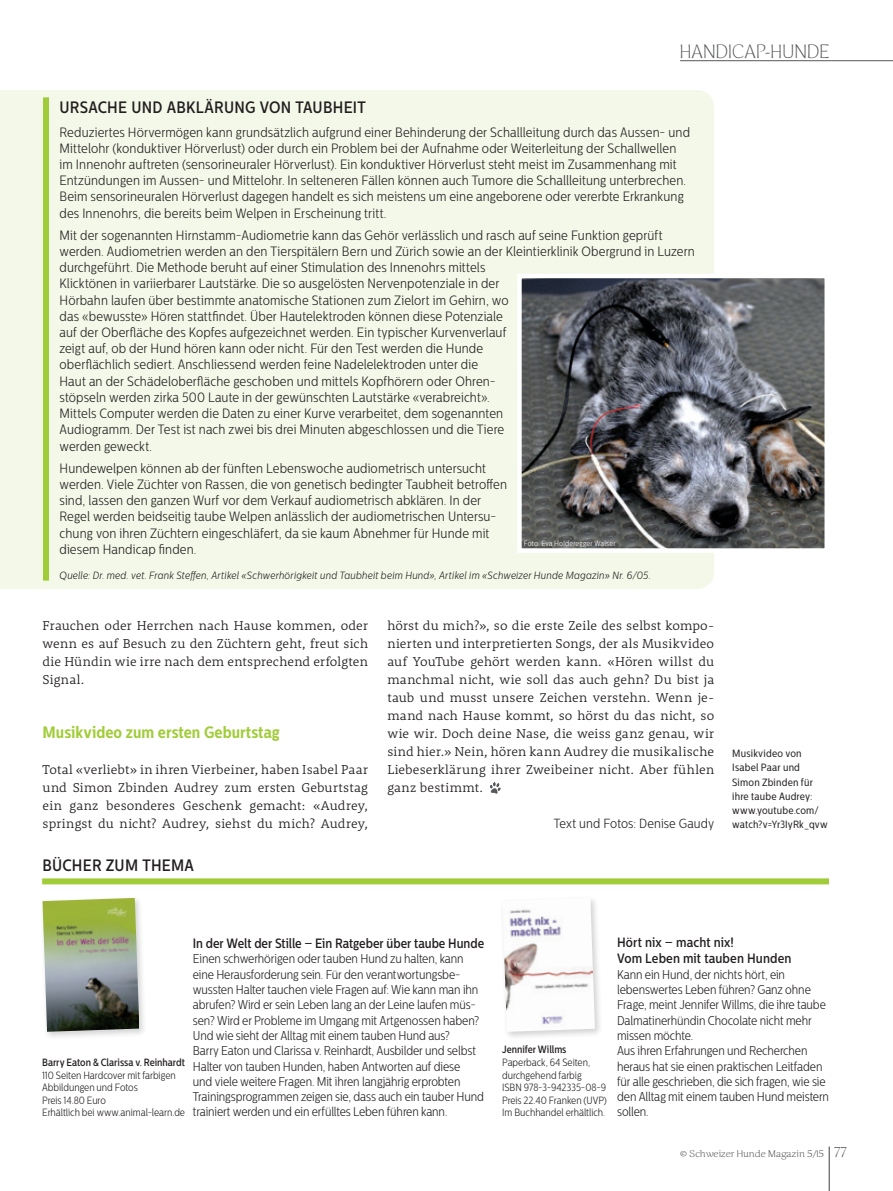
<style>
.page{position:relative;width:893px;height:1191px;background:#fff}
.page>*{position:absolute;margin:0;border:0;box-sizing:border-box;transform-origin:0 0}
.t1{font:200 18px "Caturrita";letter-spacing:.025em;color:#57585a}
.t2{font:500 16.5px "Centrale Sans Cnd";letter-spacing:.015em;color:#231f20}
.t3{font:700 16.5px "Centrale Sans Cnd";color:#a1cc3a}
.t4{font:300 13.5px/16.2px "Centrale Sans Cnd";letter-spacing:.01em;color:#231f20}
.t5{font:500 13.5px/16.2px "Centrale Sans Cnd";color:#231f20}
.t6{font:300 13.2px/18px "Rooney Pro";letter-spacing:.01em;color:#231f20;text-align:justify}
.t7{font:300 13.2px "Centrale Sans Cnd";letter-spacing:.005em;color:#231f20}
.t8{font:300 12.75px/15.3px "Centrale Sans Cnd";letter-spacing:-.01em;color:#231f20}
.t9{font:300 10.5px/12.6px "Centrale Sans Cnd";letter-spacing:-.005em;color:#231f20}
.t10{font:italic 300 10.5px "Centrale Sans Cnd";letter-spacing:.015em;color:#231f20}
.t11{font:10.5px/14.2px "Centrale Sans Cnd";letter-spacing:.015em;color:#231f20}
.t12{font:500 10.5px "Centrale Sans Cnd";letter-spacing:-.005em;color:#231f20}
.t13{font:200 9px "Caturrita";letter-spacing:.01em;color:#3e3e3f;scale:1.1 1}
.t14{font:300 7.5px "Centrale Sans Cnd";letter-spacing:.02em;color:#fff}
.s1{font-size:13.5px}
</style>
<div class="page">
<div style="left:490px;top:782px;width:12px;height:12px;background:#231f20;opacity:.15"></div>
<div style="left:42px;top:878px;width:787px;height:6px;background:#a1cc3a"></div>
<div style="left:499px;top:894px;width:104px;height:145px;background:#231f20;opacity:.2"></div>
<img style="left:502px;top:898px;width:93px;height:133px">
<div style="left:39px;top:894px;width:108px;height:145px;background:#231f20;opacity:.2"></div>
<img style="left:43px;top:898px;width:96px;height:133px">
<div style="left:0;top:90px;width:714px;height:499px;background:#f3f8e8"></div>
<img style="left:522px;top:279px;width:302px;height:269px">
<div style="left:517px;top:274px;width:312px;height:279px;border:4px solid #fff"></div>
<div style="left:43px;top:97px;width:6px;height:483px;background:#a1cc3a"></div>
<hr style="left:680px;top:60px;width:213px;height:1px;background:#57585a">
<hr style="left:829px;top:1146px;width:1px;height:45px;background:#3e3e3f">
<h1 class="t1" style="left:680px;top:41px;width:151px">HANDICAP-HUNDE</h1>
<p class="t2" style="left:60px;top:97px;width:308px">URSACHE UND ABKLÄRUNG VON TAUBHEIT</p>
<p class="t4" style="left:60px;top:124px;width:632px">Reduziertes Hörvermögen kann grundsätzlich aufgrund einer Behinderung der Schallleitung durch das Aussen- und Mittelohr (konduktiver Hörverlust) oder durch ein Problem bei der Aufnahme oder Weiterleitung der Schallwellen im Innenohr auftreten (sensorineuraler Hörverlust). Ein konduktiver Hörverlust steht meist im Zusammenhang mit Entzündungen im Aussen- und Mittelohr. In selteneren Fällen können auch Tumore die Schallleitung unterbrechen.<br>Beim sensorineuralen Hörverlust dagegen handelt es sich meistens um eine angeborene oder vererbte Erkrankung des Innenohrs, die bereits beim Welpen in Erscheinung tritt.</p>
<p class="t4" style="left:60px;top:227px;width:637px">Mit der sogenannten Hirnstamm-Audiometrie kann das Gehör verlässlich und rasch auf seine Funktion geprüft werden. Audiometrien werden an den Tierspitälern Bern und Zürich sowie an der Kleintierklinik Obergrund in Luzern durchgeführt. Die Methode beruht auf einer Stimulation des Innenohrs mittels<br>Klicktönen in variierbarer Lautstärke. Die so ausgelösten Nervenpotenziale in der<br>Hörbahn laufen über bestimmte anatomische Stationen zum Zielort im Gehirn, wo<br>das «bewusste» Hören stattfindet. Über Hautelektroden können diese Potenziale<br>auf der Oberfläche des Kopfes aufgezeichnet werden. Ein typischer Kurvenverlauf<br>zeigt auf, ob der Hund hören kann oder nicht. Für den Test werden die Hunde<br>oberflächlich sediert. Anschliessend werden feine Nadelelektroden unter die<br>Haut an der Schädeloberfläche geschoben und mittels Kopfhörern oder Ohren-<br>stöpseln werden zirka 500 Laute in der gewünschten Lautstärke «verabreicht».<br>Mittels Computer werden die Daten zu einer Kurve verarbeitet, dem sogenannten<br>Audiogramm. Der Test ist nach zwei bis drei Minuten abgeschlossen und die Tiere<br>werden geweckt.</p>
<p class="t4" style="left:60px;top:460px;width:449px">Hundewelpen können ab der fünften Lebenswoche audiometrisch untersucht werden. Viele Züchter von Rassen, die von genetisch bedingter Taubheit betroffen sind, lassen den ganzen Wurf vor dem Verkauf audiometrisch abklären. In der Regel werden beidseitig taube Welpen anlässlich der audiometrischen Untersu&shy;chung von ihren Züchtern eingeschläfert, da sie kaum Abnehmer für Hunde mit diesem Handicap finden.</p>
<p class="t10" style="left:60px;top:569px;width:593px">Quelle: Dr. med. vet. Frank Steffen, Artikel «Schwerhörigkeit und Taubheit beim Hund», Artikel im «Schweizer Hunde Magazin» Nr. 6/05.</p>
<p class="t14" style="left:524px;top:539px;width:93px">Foto: Eva Holderegger Walser</p>
<p class="t6" style="left:43px;top:616px;width:327px">Frauchen oder Herrchen nach Hause kommen, oder wenn es auf Besuch zu den Züchtern geht, freut sich die Hündin wie irre nach dem entsprechend erfolgten Signal.</p>
<p class="t3" style="left:43px;top:722px;width:239px">Musikvideo zum ersten Geburtstag</p>
<p class="t6" style="left:43px;top:760px;width:327px">Total «verliebt» in ihren Vierbeiner, haben Isabel Paar und Simon Zbinden Audrey zum ersten Geburtstag ein ganz besonderes Geschenk gemacht: «Audrey, springst du nicht? Audrey, siehst du mich? Audrey,</p>
<p class="t2" style="left:42px;top:856px;width:153px">BÜCHER ZUM THEMA</p>
<p class="t6" style="left:387px;top:616px;width:328px">hörst du mich?», so die erste Zeile des selbst kompo&shy;nierten und interpretierten Songs, der als Musikvideo auf YouTube gehört werden kann. «Hören willst du manchmal nicht, wie soll das auch gehn? Du bist ja taub und musst unsere Zeichen verstehn. Wenn je&shy;mand nach Hause kommt, so hörst du das nicht, so wie wir. Doch deine Nase, die weiss ganz genau, wir sind hier.» Nein, hören kann Audrey die musikalische Liebeserklärung ihrer Zweibeiner nicht. Aber fühlen ganz bestimmt.</p>
<p class="t7" style="left:554px;top:816px;width:162px">Text und Fotos: Denise Gaudy</p>
<p class="t11" style="left:732px;top:746px;width:97px">Musikvideo von<br>Isabel Paar und<br>Simon Zbinden für ihre taube Audrey: www.youtube.com/ watch?v=Yr3IyRk_qvw</p>
<p class="t12" style="left:42px;top:1056px;width:144px">Barry Eaton &amp; Clarissa v. Reinhardt</p>
<p class="t9" style="left:42px;top:1068px;width:144px">110 Seiten Hardcover mit farbigen<br>Abbildungen und Fotos<br>Preis 14.80 Euro<br>Erhältlich bei www.animal-learn.de</p>
<p class="t5" style="left:193px;top:935px;width:293px">In der Welt der Stille – Ein Ratgeber über taube Hunde</p>
<p class="t8" style="left:193px;top:951px;width:293px">Einen schwerhörigen oder tauben Hund zu halten, kann eine Herausforderung sein. Für den verantwortungsbe&shy;wussten Halter tauchen viele Fragen auf: Wie kann man ihn abrufen? Wird er sein Leben lang an der Leine laufen müs&shy;sen? Wird er Probleme im Umgang mit Artgenossen haben?<br>Und wie sieht der Alltag mit einem tauben Hund aus?<br>Barry Eaton und Clarissa v. Reinhardt, Ausbilder und selbst Halter von tauben Hunden, haben Antworten auf diese<br>und viele weitere Fragen. Mit ihren langjährig erprobten Trainingsprogrammen zeigen sie, dass auch ein tauber Hund trainiert werden und ein erfülltes Leben führen kann.</p>
<p class="t12" style="left:502px;top:1043px;width:66px">Jennifer Willms</p>
<p class="t9" style="left:502px;top:1056px;width:106px">Paperback, 64 Seiten, durchgehend farbig<br>ISBN 978-3-942335-08-9<br>Preis 22.40 Franken (UVP)<br>Im Buchhandel erhältlich.</p>
<p class="t5" style="left:617px;top:934px;width:176px">Hört nix – macht nix!<br>Vom Leben mit tauben Hunden</p>
<p class="t8" style="left:617px;top:966px;width:213px">Kann ein Hund, der nichts hört, ein lebenswertes Leben führen? Ganz ohne Frage, meint Jennifer Willms, die ihre taube Dalmatinerhündin Chocolate nicht mehr missen möchte.<br>Aus ihren Erfahrungen und Recherchen heraus hat sie einen praktischen Leitfaden für alle geschrieben, die sich fragen, wie sie den Alltag mit einem tauben Hund meistern sollen.</p>
<p class="t13" style="left:680px;top:1148px;width:153px">© Schweizer Hunde Magazin 5/15 <span class="s1">77</span></p>
</div>
